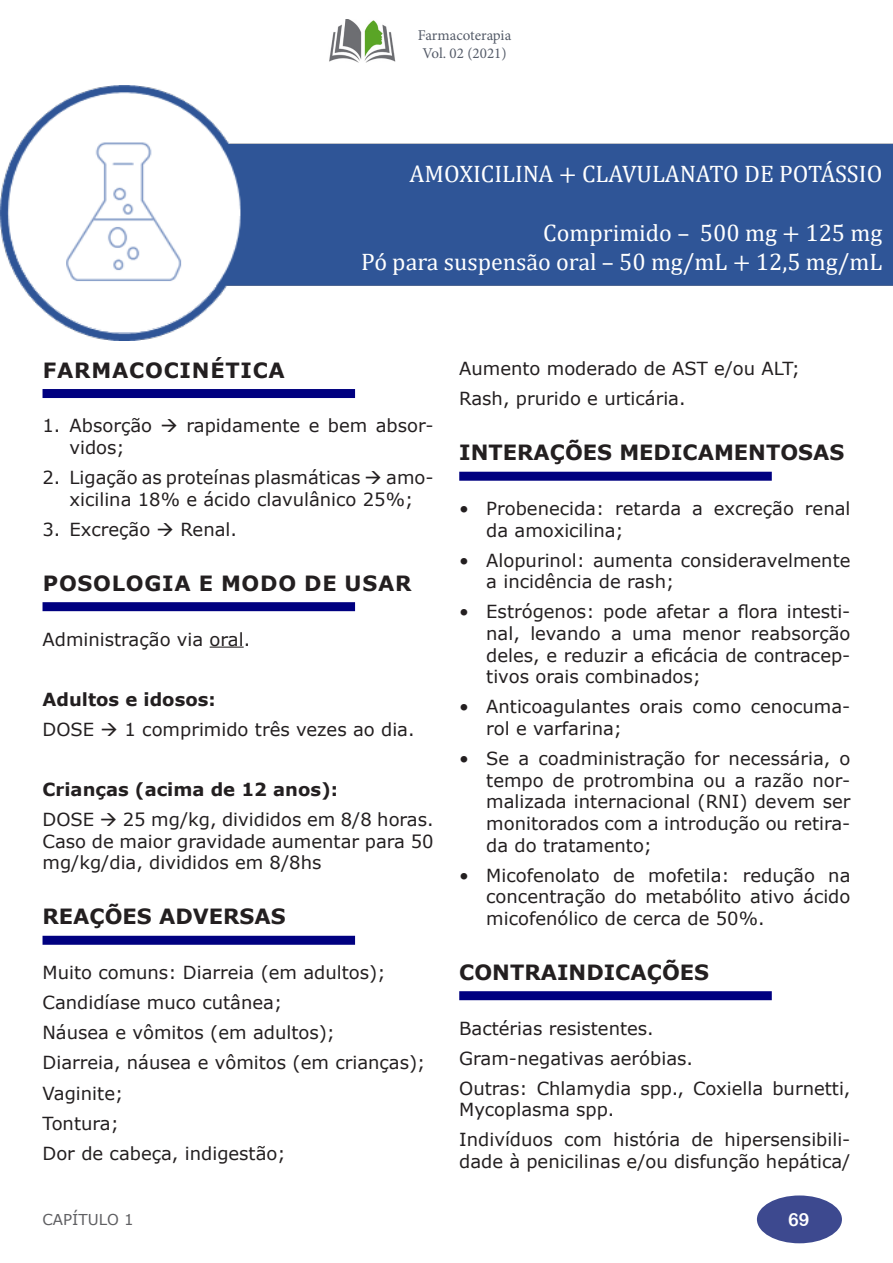
<style>
.page{position:relative;width:893px;height:1263px;background:#fff}
.page>*{position:absolute;margin:0;border:0;box-sizing:border-box;transform-origin:0 0}
.t1{font:24px/29.5px "Cambria Math";color:#fff;text-align:right}
.t2{font:700 21px "Verdana";color:#231f20}
.t3{font:700 21px "Verdana";letter-spacing:.035em;color:#231f20}
.t4{font:18px/21.6px "Verdana";color:#231f20}
.t5{font:18px "Arial Rounded MT Bold";color:#fff}
.t6{font:15px/18px "Minion Pro";color:#555c69;text-align:center}
.t7{font:15px "Verdana";color:#5f5f62}
.s1{font-weight:700}
</style>
<div class="page">
<img style="left:1px;top:86px;width:892px;height:254px">
<img style="left:329px;top:19px;width:67px;height:43px">
<div style="left:757px;top:1195px;width:85px;height:48px;background:#3d498f;border-radius:50%"></div>
<hr style="left:210px;top:647px;width:34px;height:1px;background:#231f20">
<div style="left:43px;top:389px;width:312px;height:9px;background:#000080"></div>
<div style="left:43px;top:602px;width:312px;height:9px;background:#000080"></div>
<div style="left:43px;top:936px;width:312px;height:9px;background:#000080"></div>
<div style="left:459px;top:472px;width:313px;height:9px;background:#000080"></div>
<div style="left:459px;top:991px;width:313px;height:9px;background:#000080"></div>
<p class="t6" style="left:418px;top:26px;width:95px">Farmacoterapia<br>Vol. 02 (2021)</p>
<h1 class="t1" style="left:410px;top:159px;width:474px">AMOXICILINA + CLAVULANATO DE POTÁSSIO</h1>
<h1 class="t1" style="left:361px;top:218px;width:523px">Comprimido – 500 mg + 125 mg<br>Pó para suspensão oral – 50 mg/mL + 12,5 mg/mL</h1>
<p class="t3" style="left:43px;top:355px;width:244px">FARMACOCINÉTICA</p>
<p class="t4" style="left:70px;top:415px;width:366px;text-indent:-27px">1. Absorção → rapidamente e bem absor&shy;vidos;</p>
<p class="t4" style="left:43px;top:466px;width:393px;text-align:center">2. Ligação as proteínas plasmáticas → amo&shy;xicilina 18% e ácido clavulânico 25%;</p>
<p class="t4" style="left:43px;top:518px;width:196px">3. Excreção → Renal.</p>
<p class="t3" style="left:43px;top:568px;width:370px">POSOLOGIA E MODO DE USAR</p>
<p class="t4" style="left:43px;top:628px;width:209px">Administração via oral.</p>
<p class="t4" style="left:43px;top:684px;width:374px;line-height:30.2px"><span class="s1">Adultos e idosos:<br></span>DOSE → 1 comprimido três vezes ao dia.</p>
<p class="t4" style="left:43px;top:774px;width:393px;line-height:30.2px"><span class="s1">Crianças (acima de 12 anos):<br></span>DOSE → 25 mg/kg, divididos em 8/8 horas.</p>
<p class="t4" style="left:43px;top:830px;width:393px">Caso de maior gravidade aumentar para 50 mg/kg/dia, divididos em 8/8hs</p>
<p class="t2" style="left:43px;top:902px;width:245px">REAÇÕES ADVERSAS</p>
<p class="t4" style="left:43px;top:957px;width:384px;line-height:30.2px">Muito comuns: Diarreia (em adultos);<br>Candidíase muco cutânea;<br>Náusea e vômitos (em adultos);<br>Diarreia, náusea e vômitos (em crianças);<br>Vaginite;<br>Tontura;<br>Dor de cabeça, indigestão;</p>
<p class="t7" style="left:43px;top:1209px;width:93px">CAPÍTULO 1</p>
<p class="t4" style="left:459px;top:353px;width:342px;line-height:30.2px">Aumento moderado de AST e/ou ALT;<br>Rash, prurido e urticária.</p>
<p class="t2" style="left:459px;top:438px;width:387px">INTERAÇÕES MEDICAMENTOSAS</p>
<p class="t4" style="left:486px;top:497px;width:366px;text-indent:-27px">• Probenecida: retarda a excreção renal da amoxicilina;</p>
<p class="t4" style="left:486px;top:549px;width:366px;text-indent:-27px">• Alopurinol: aumenta consideravelmente a incidência de rash;</p>
<p class="t4" style="left:486px;top:601px;width:366px;text-align:justify;text-indent:-27px">• Estrógenos: pode afetar a flora intesti&shy;nal, levando a uma menor reabsorção deles, e reduzir a eficácia de contracep&shy;tivos orais combinados;</p>
<p class="t4" style="left:486px;top:696px;width:366px;text-indent:-27px">• Anticoagulantes orais como cenocuma&shy;rol e varfarina;</p>
<p class="t4" style="left:486px;top:747px;width:366px;text-align:justify;text-indent:-27px">• Se a coadministração for necessária, o tempo de protrombina ou a razão nor&shy;malizada internacional (RNI) devem ser monitorados com a introdução ou retira&shy;da do tratamento;</p>
<p class="t4" style="left:486px;top:864px;width:366px;text-align:justify;text-indent:-27px">• Micofenolato de mofetila: redução na concentração do metabólito ativo ácido micofenólico de cerca de 50%.</p>
<p class="t2" style="left:459px;top:957px;width:251px">CONTRAINDICAÇÕES</p>
<p class="t4" style="left:459px;top:1013px;width:393px;line-height:30.2px">Bactérias resistentes.<br>Gram-negativas aeróbias.<br>Outras: Chlamydia spp., Coxiella burnetti,</p>
<p class="t4" style="left:459px;top:1094px;width:393px;line-height:30.2px">Mycoplasma spp.<br>Indivíduos com história de hipersensibili-</p>
<p class="t4" style="left:459px;top:1150px;width:393px">dade à penicilinas e/ou disfunção hepática/</p>
<p class="t5" style="left:788px;top:1209px;width:23px">69</p>
</div>
